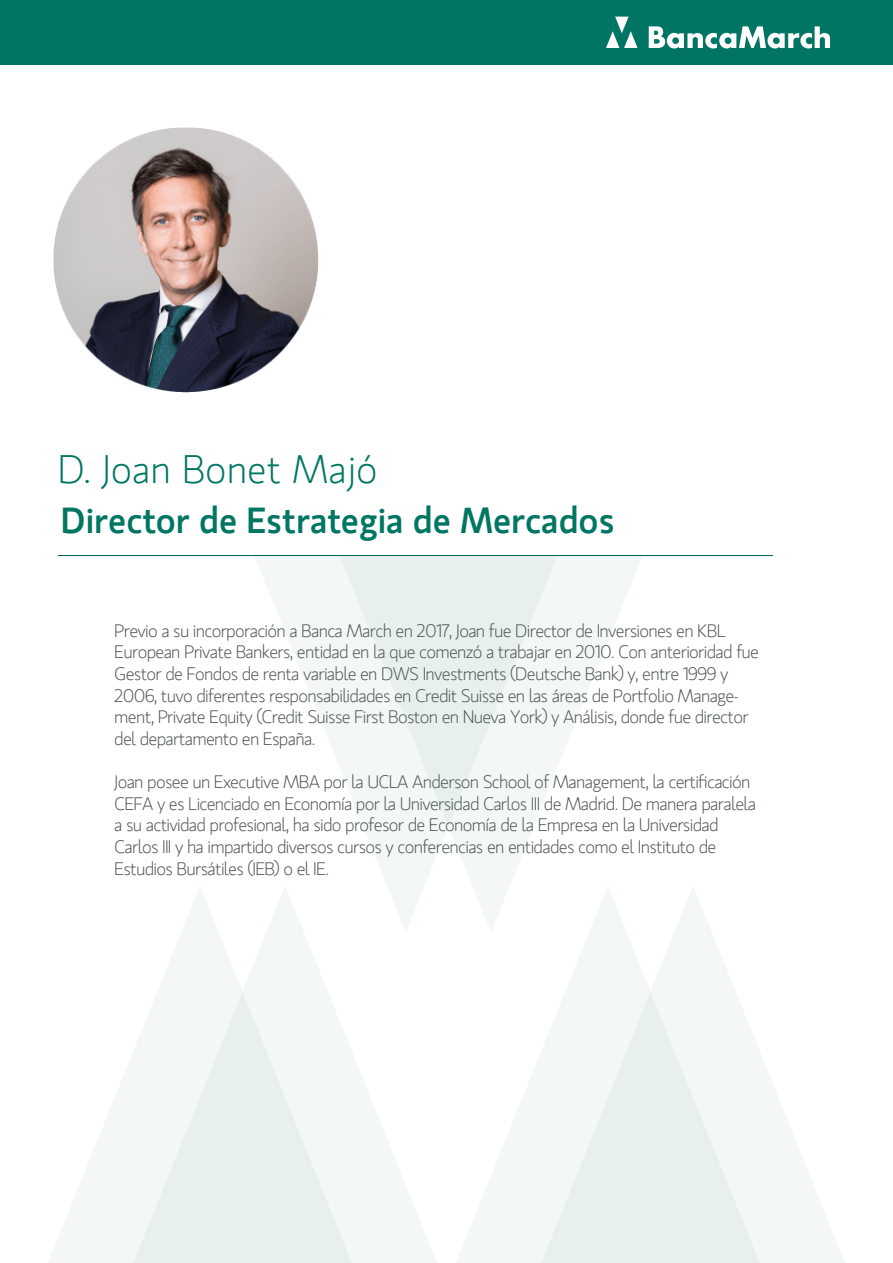
<style>
.page{position:relative;width:893px;height:1263px;background:#fff}
.page>*{position:absolute;margin:0;border:0;box-sizing:border-box;transform-origin:0 0}
.t1{font:300 39.6px "Gloriola";color:#007663}
.t2{font:500 36.15px "Gloriola";color:#007663}
.t3{font:300 18px/21.6px "Gloriola";letter-spacing:-.04em;color:#4d574f}
</style>
<div class="page">
<img style="left:53px;top:128px;width:265px;height:265px">
<svg style="left:760px;top:1054px;width:84px;height:209px;fill:#f3f7f7"></svg>
<svg style="left:49px;top:555px;width:711px;height:708px"></svg>
<div style="left:0;top:0;width:893px;height:65px;background:#007563"></div>
<svg style="left:649px;top:26px;width:181px;height:22px"></svg>
<svg style="left:606px;top:17px;width:31px;height:31px"></svg>
<hr style="left:58px;top:555px;width:715px;height:1px;background:#006556">
<h1 class="t1" style="left:58px;top:446px;width:321px">D. Joan Bonet Majó</h1>
<h2 class="t2" style="left:61px;top:499px;width:555px">Director de Estrategia de Mercados</h2>
<p class="t3" style="left:114px;top:620px;width:646px">Previo a su incorporación a Banca March en 2017, Joan fue Director de Inversiones en KBL European Private Bankers, entidad en la que comenzó a trabajar en 2010. Con anterioridad fue Gestor de Fondos de renta variable en DWS Investments (Deutsche Bank) y, entre 1999 y 2006, tuvo diferentes responsabilidades en Credit Suisse en las áreas de Portfolio Manage&shy;ment, Private Equity (Credit Suisse First Boston en Nueva York) y Análisis, donde fue director del departamento en España.</p>
<p class="t3" style="left:114px;top:771px;width:643px">Joan posee un Executive MBA por la UCLA Anderson School of Management, la certificación CEFA y es Licenciado en Economía por la Universidad Carlos III de Madrid. De manera paralela a su actividad profesional, ha sido profesor de Economía de la Empresa en la Universidad Carlos III y ha impartido diversos cursos y conferencias en entidades como el Instituto de Estudios Bursátiles (IEB) o el IE.</p>
</div>
